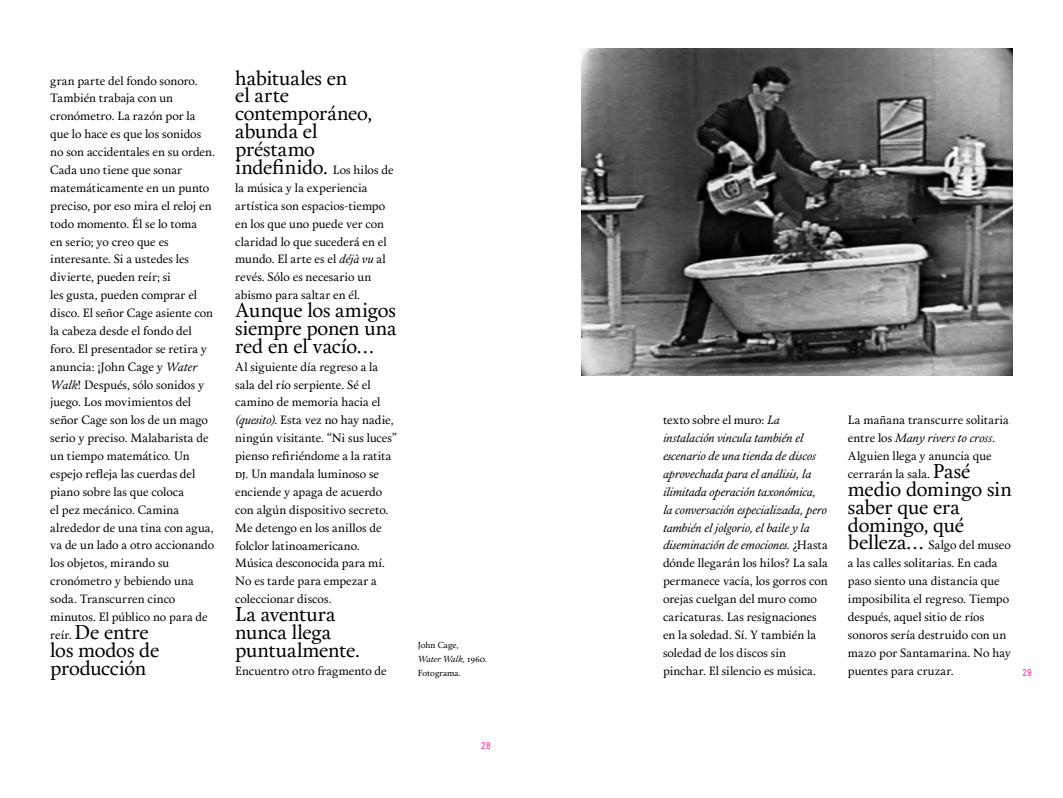
<style>
.page{position:relative;width:1063px;height:798px;background:#fff}
.page>*{position:absolute;margin:0;border:0;box-sizing:border-box;transform-origin:0 0}
.t1{font:20px/17.9px "Calendas Plus";letter-spacing:-.015em;color:#000}
.t2{font:12px/17.9px "Calendas Plus";letter-spacing:.005em;color:#000}
.t3{font:700 condensed 10px "Gravur";color:#ff48b0}
.t4{font:8.75px/13.8px "Calendas Plus";letter-spacing:-.015em;color:#000}
.s1{font-style:italic}
.s2{font-size:12px}
.s3{font-size:20px}
</style>
<div class="page">
<img style="left:582px;top:49px;width:431px;height:326px">
<p class="t2" style="left:50px;top:71px;width:166px">gran parte del fondo sonoro.<br>También trabaja con un cronómetro. La razón por la que lo hace es que los sonidos no son accidentales en su orden.<br>Cada uno tiene que sonar matemáticamente en un punto preciso, por eso mira el reloj en todo momento. Él se lo toma<br>en serio; yo creo que es interesante. Si a ustedes les divierte, pueden reír; si<br>les gusta, pueden comprar el disco. El señor Cage asiente con la cabeza desde el fondo del foro. El presentador se retira y anuncia: ¡John Cage y <span class="s1">Water<br>Walk</span>! Después, sólo sonidos y juego. Los movimientos del señor Cage son los de un mago serio y preciso. Malabarista de un tiempo matemático. Un espejo refleja las cuerdas del piano sobre las que coloca<br>el pez mecánico. Camina alrededor de una tina con agua, va de un lado a otro accionando los objetos, mirando su cronómetro y bebiendo una soda. Transcurren cinco minutos. El público no para de</p>
<h1 class="t1" style="left:50px;top:621px;width:110px"><span class="s2">reír.</span> De entre los modos de producción</h1>
<h1 class="t1" style="left:235px;top:68px;width:160px">habituales en<br>el arte contemporáneo, abunda el préstamo indefinido. <span class="s2">Los hilos de</span></h1>
<p class="t2" style="left:235px;top:178px;width:153px">la música y la experiencia artística son espacios-tiempo en los que uno puede ver con claridad lo que sucederá en el mundo. El arte es el <span class="s1">déjà vu</span> al revés. Sólo es necesario un abismo para saltar en él.</p>
<h1 class="t1" style="left:235px;top:300px;width:163px;text-align:justify">Aunque los amigos siempre ponen una red en el vacío...</h1>
<p class="t2" style="left:235px;top:357px;width:163px">Al siguiente día regreso a la sala del río serpiente. Sé el camino de memoria hacia el <span class="s1">(quesito)</span>. Esta vez no hay nadie, ningún visitante. “Ni sus luces” pienso refiriéndome a la ratita dj. Un mandala luminoso se enciende y apaga de acuerdo con algún dispositivo secreto.<br>Me detengo en los anillos de folclor latinoamericano.<br>Música desconocida para mí.<br>No es tarde para empezar a coleccionar discos.</p>
<h1 class="t1" style="left:235px;top:604px;width:126px">La aventura nunca llega puntualmente.</h1>
<p class="t2" style="left:235px;top:660px;width:153px">Encuentro otro fragmento de</p>
<p class="t4" style="left:418px;top:637px;width:70px">John Cage,<br><span class="s1">Water Walk,</span> 1960.<br>Fotograma.</p>
<p class="t3" style="left:481px;top:739px;width:11px">28</p>
<p class="t2" style="left:663px;top:410px;width:166px">texto sobre el muro: <span class="s1">La instalación vincula también el escenario de una tienda de discos aprovechada para el análisis, la ilimitada operación taxonómica, la conversación especializada, pero también el jolgorio, el baile y la diseminación de emociones.</span> ¿Hasta dónde llegarán los hilos? La sala permanece vacía, los gorros con orejas cuelgan del muro como caricaturas. Las resignaciones en la soledad. Sí. Y también la soledad de los discos sin pinchar. El silencio es música.</p>
<p class="t2" style="left:848px;top:410px;width:162px">La mañana transcurre solitaria entre los <span class="s1">Many rivers to cross</span>.<br>Alguien llega y anuncia que cerrarán la sala. <span class="s3">Pasé</span></p>
<h1 class="t1" style="left:848px;top:478px;width:165px">medio domingo sin saber que era domingo, qué</h1>
<p class="t2" style="left:848px;top:535px;width:165px"><span class="s3">belleza...</span> Salgo del museo a las calles solitarias. En cada paso siento una distancia que imposibilita el regreso. Tiempo después, aquel sitio de ríos sonoros sería destruido con un mazo por Santamarina. No hay puentes para cruzar.</p>
<p class="t3" style="left:1022px;top:666px;width:11px">29</p>
</div>
